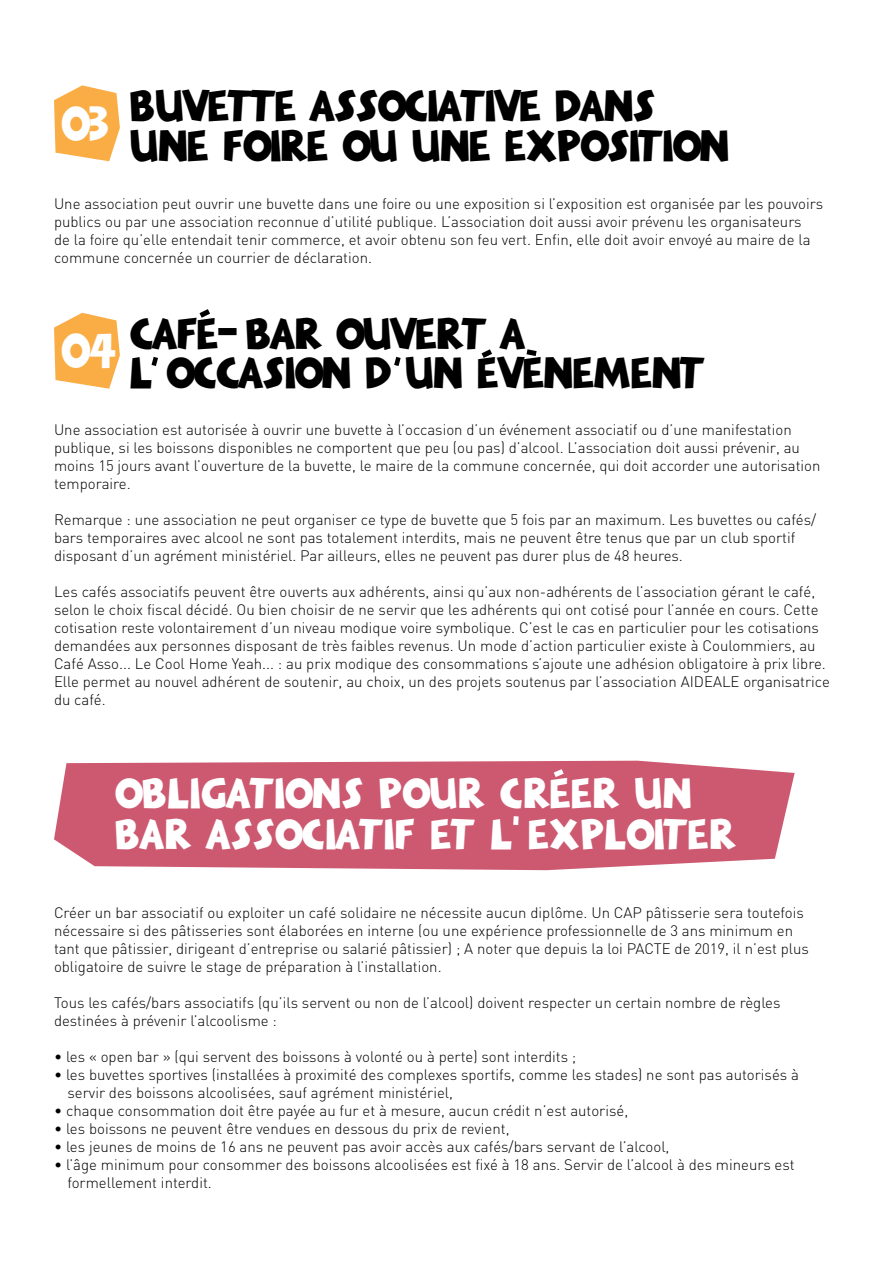
<style>
.page{position:relative;width:893px;height:1263px;background:#fff}
.page>*{position:absolute;margin:0;border:0;box-sizing:border-box;transform-origin:0 0}
.t1{font:43.5px "THEMINION";color:#fff}
.t2{font:40.5px/39.2px "THEMINION";letter-spacing:-.05em;color:#000001}
.t3{font:39.3px/41px "THEMINION";letter-spacing:-.025em;color:#fff}
.t4{font:300 15px/18px "DIN";color:#000001}
</style>
<div class="page">
<svg style="left:54px;top:313px;width:66px;height:76px"></svg>
<svg style="left:54px;top:85px;width:66px;height:76px"></svg>
<svg style="left:54px;top:761px;width:741px;height:109px;fill:#cd5971"></svg>
<svg style="left:554px;top:769px;width:10px;height:8px"></svg>
<svg style="left:513px;top:816px;width:6px;height:9px"></svg>
<svg style="left:506px;top:130px;width:6px;height:9px"></svg>
<svg style="left:152px;top:357px;width:6px;height:9px"></svg>
<svg style="left:394px;top:357px;width:7px;height:9px"></svg>
<svg style="left:200px;top:309px;width:10px;height:9px"></svg>
<svg style="left:482px;top:349px;width:10px;height:9px"></svg>
<svg style="left:527px;top:349px;width:10px;height:7px"></svg>
<h1 class="t1" style="left:62px;top:100px;width:49px">03</h1>
<h2 class="t2" style="left:130px;top:89px;width:602px">BUVETTE ASSOCIATIVE DANS<br>UNE FOIRE OU UNE EXPOSITION</h2>
<p class="t4" style="left:54px;top:194px;width:771px">Une association peut ouvrir une buvette dans une foire ou une exposition si l’exposition est organisée par les pouvoirs publics ou par une association reconnue d’utilité publique. L’association doit aussi avoir prévenu les organisateurs<br>de la foire qu’elle entendait tenir commerce, et avoir obtenu son feu vert. Enfin, elle doit avoir envoyé au maire de la commune concernée un courrier de déclaration.</p>
<h1 class="t1" style="left:62px;top:328px;width:56px">04</h1>
<h2 class="t2" style="left:130px;top:316px;width:577px">CAFE-BAR OUVERT A<br>L OCCASION D UN EVENEMENT</h2>
<p class="t4" style="left:54px;top:421px;width:768px">Une association est autorisée à ouvrir une buvette à l’occasion d’un événement associatif ou d’une manifestation publique, si les boissons disponibles ne comportent que peu (ou pas) d’alcool. L’association doit aussi prévenir, au moins 15 jours avant l’ouverture de la buvette, le maire de la commune concernée, qui doit accorder une autorisation temporaire.</p>
<p class="t4" style="left:54px;top:511px;width:764px">Remarque : une association ne peut organiser ce type de buvette que 5 fois par an maximum. Les buvettes ou cafés/ bars temporaires avec alcool ne sont pas totalement interdits, mais ne peuvent être tenus que par un club sportif disposant d’un agrément ministériel. Par ailleurs, elles ne peuvent pas durer plus de 48 heures.</p>
<p class="t4" style="left:54px;top:583px;width:777px">Les cafés associatifs peuvent être ouverts aux adhérents, ainsi qu’aux non-adhérents de l’association gérant le café, selon le choix fiscal décidé. Ou bien choisir de ne servir que les adhérents qui ont cotisé pour l’année en cours. Cette cotisation reste volontairement d’un niveau modique voire symbolique. C’est le cas en particulier pour les cotisations demandées aux personnes disposant de très faibles revenus. Un mode d’action particulier existe à Coulommiers, au Café Asso... Le Cool Home Yeah... : au prix modique des consommations s’ajoute une adhésion obligatoire à prix libre.<br>Elle permet au nouvel adhérent de soutenir, au choix, un des projets soutenus par l’association AIDEALE organisatrice du café.</p>
<h3 class="t3" style="left:115px;top:774px;width:623px">OBLIGATIONS POUR CREER UN<br>BAR ASSOCIATIF ET L EXPLOITER</h3>
<p class="t4" style="left:54px;top:904px;width:756px">Créer un bar associatif ou exploiter un café solidaire ne nécessite aucun diplôme. Un CAP pâtisserie sera toutefois nécessaire si des pâtisseries sont élaborées en interne (ou une expérience professionnelle de 3 ans minimum en tant que pâtissier, dirigeant d’entreprise ou salarié pâtissier) ; A noter que depuis la loi PACTE de 2019, il n’est plus obligatoire de suivre le stage de préparation à l’installation.</p>
<p class="t4" style="left:54px;top:994px;width:728px">Tous les cafés/bars associatifs (qu’ils servent ou non de l’alcool) doivent respecter un certain nombre de règles destinées à prévenir l’alcoolisme :</p>
<p class="t4" style="left:54px;top:1048px;width:524px">• les « open bar » (qui servent des boissons à volonté ou à perte) sont interdits ;</p>
<p class="t4" style="left:68px;top:1066px;width:733px;text-indent:-14px">• les buvettes sportives (installées à proximité des complexes sportifs, comme les stades) ne sont pas autorisés à servir des boissons alcoolisées, sauf agrément ministériel,</p>
<p class="t4" style="left:54px;top:1102px;width:576px">• chaque consommation doit être payée au fur et à mesure, aucun crédit n’est autorisé,</p>
<p class="t4" style="left:54px;top:1120px;width:457px">• les boissons ne peuvent être vendues en dessous du prix de revient,</p>
<p class="t4" style="left:54px;top:1138px;width:617px">• les jeunes de moins de 16 ans ne peuvent pas avoir accès aux cafés/bars servant de l’alcool,</p>
<p class="t4" style="left:68px;top:1156px;width:729px;text-indent:-14px">• l’âge minimum pour consommer des boissons alcoolisées est fixé à 18 ans. Servir de l’alcool à des mineurs est formellement interdit.</p>
</div>
